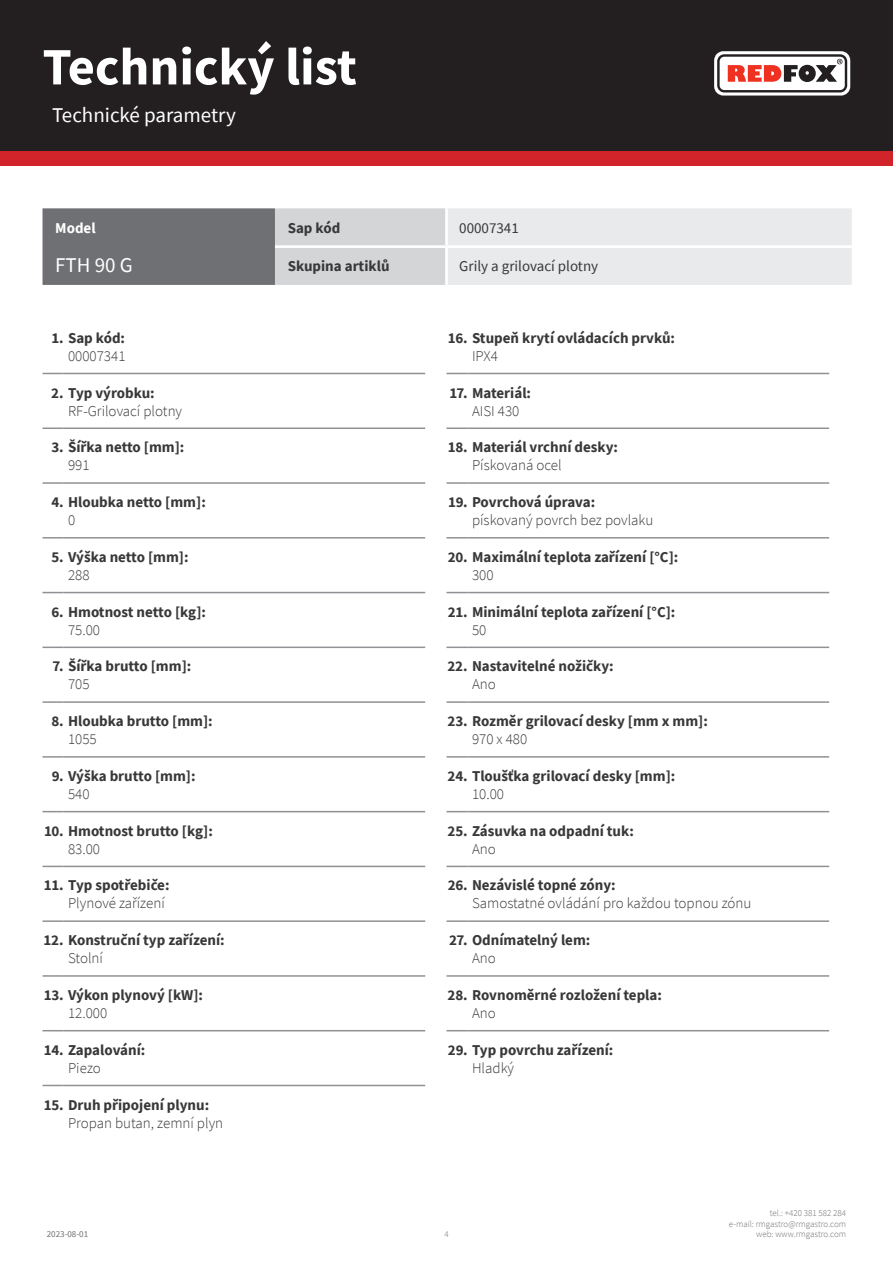
<style>
.page{position:relative;width:893px;height:1263px;background:#fff}
.page>*{position:absolute;margin:0;border:0;box-sizing:border-box;transform-origin:0 0}
.t1{font:700 52.5px "Source Sans Pro";color:#fff}
.kapitola{font:21px "Source Sans Pro";color:#fff}
.tabulka_-_headline{font:21px "Source Sans Pro";color:#fff}
.WebTechnicalNr{font:700 15px "Source Sans Pro";color:#383839}
.WebTechnicalValue{font:300 15px "Source Sans Pro";color:#383839}
.tabulka_-_text{font:15px "Source Sans Pro";color:#383839}
.tabulka_-_text-2{font:700 15px "Source Sans Pro";color:#383839}
.tabulka_-_text-3{font:700 15px "Source Sans Pro";color:#fff}
.t2{font:300 9px/10.8px "Source Sans Pro";color:#6f7073;text-align:right}
.t3{font:9px "Source Sans Pro";color:#6f7073}
</style>
<div class="page">
<div style="left:0;top:0;width:893px;height:166px;background:#d1232a"></div>
<div style="left:0;top:0;width:893px;height:151px;background:#231f20"></div>
<svg style="left:714px;top:51px;width:136px;height:45px"></svg>
<hr style="left:64px;top:373px;width:361px;height:1px;background:#8f9194">
<hr style="left:468px;top:373px;width:361px;height:1px;background:#8f9194">
<hr style="left:64px;top:427px;width:361px;height:2px;background:#8f9194">
<hr style="left:64px;top:482px;width:361px;height:2px;background:#8f9194">
<hr style="left:64px;top:537px;width:361px;height:1px;background:#8f9194">
<hr style="left:64px;top:592px;width:361px;height:1px;background:#8f9194">
<hr style="left:64px;top:647px;width:361px;height:1px;background:#8f9194">
<hr style="left:64px;top:701px;width:361px;height:2px;background:#8f9194">
<hr style="left:64px;top:756px;width:361px;height:2px;background:#8f9194">
<hr style="left:64px;top:811px;width:361px;height:1px;background:#8f9194">
<hr style="left:64px;top:866px;width:361px;height:1px;background:#8f9194">
<hr style="left:64px;top:920px;width:361px;height:2px;background:#8f9194">
<hr style="left:64px;top:975px;width:361px;height:2px;background:#8f9194">
<hr style="left:64px;top:1030px;width:361px;height:1px;background:#8f9194">
<hr style="left:64px;top:1085px;width:361px;height:1px;background:#8f9194">
<hr style="left:468px;top:427px;width:361px;height:2px;background:#8f9194">
<hr style="left:468px;top:482px;width:361px;height:2px;background:#8f9194">
<hr style="left:468px;top:537px;width:361px;height:1px;background:#8f9194">
<hr style="left:468px;top:592px;width:361px;height:1px;background:#8f9194">
<hr style="left:468px;top:647px;width:361px;height:1px;background:#8f9194">
<hr style="left:468px;top:701px;width:361px;height:2px;background:#8f9194">
<hr style="left:468px;top:756px;width:361px;height:2px;background:#8f9194">
<hr style="left:468px;top:811px;width:361px;height:1px;background:#8f9194">
<hr style="left:468px;top:866px;width:361px;height:1px;background:#8f9194">
<hr style="left:468px;top:920px;width:361px;height:2px;background:#8f9194">
<hr style="left:468px;top:975px;width:361px;height:2px;background:#8f9194">
<hr style="left:468px;top:1030px;width:361px;height:1px;background:#8f9194">
<hr style="left:446px;top:427px;width:22px;height:2px;background:#8f9194">
<hr style="left:446px;top:482px;width:22px;height:2px;background:#8f9194">
<svg style="left:446px;top:537px;width:22px;height:1px"></svg>
<svg style="left:446px;top:592px;width:22px;height:1px"></svg>
<svg style="left:446px;top:647px;width:22px;height:1px"></svg>
<hr style="left:446px;top:701px;width:22px;height:2px;background:#8f9194">
<hr style="left:446px;top:756px;width:22px;height:2px;background:#8f9194">
<svg style="left:446px;top:811px;width:22px;height:1px"></svg>
<svg style="left:446px;top:866px;width:22px;height:1px"></svg>
<hr style="left:446px;top:920px;width:22px;height:2px;background:#8f9194">
<hr style="left:446px;top:975px;width:22px;height:2px;background:#8f9194">
<svg style="left:446px;top:1030px;width:22px;height:1px"></svg>
<svg style="left:43px;top:373px;width:21px;height:1px"></svg>
<svg style="left:446px;top:373px;width:22px;height:1px"></svg>
<hr style="left:43px;top:427px;width:21px;height:2px;background:#8f9194">
<hr style="left:43px;top:482px;width:21px;height:2px;background:#8f9194">
<svg style="left:43px;top:537px;width:21px;height:1px"></svg>
<svg style="left:43px;top:592px;width:21px;height:1px"></svg>
<svg style="left:43px;top:647px;width:21px;height:1px"></svg>
<hr style="left:43px;top:701px;width:21px;height:2px;background:#8f9194">
<hr style="left:43px;top:756px;width:21px;height:2px;background:#8f9194">
<svg style="left:43px;top:811px;width:21px;height:1px"></svg>
<svg style="left:43px;top:866px;width:21px;height:1px"></svg>
<hr style="left:43px;top:920px;width:21px;height:2px;background:#8f9194">
<hr style="left:43px;top:975px;width:21px;height:2px;background:#8f9194">
<svg style="left:43px;top:1030px;width:21px;height:1px"></svg>
<svg style="left:43px;top:1085px;width:21px;height:1px"></svg>
<svg style="left:43px;top:208px;width:809px;height:77px;background:#c0c1c3"></svg>
<hr style="left:445px;top:208px;width:3px;height:37px;background:#fff">
<hr style="left:275px;top:245px;width:171px;height:3px;background:#fff">
<hr style="left:446px;top:245px;width:406px;height:3px;background:#fff">
<hr style="left:445px;top:248px;width:3px;height:37px;background:#fff">
<h1 class="t1" style="left:43px;top:31px;width:316px">Technický list</h1>
<p class="kapitola" style="left:52px;top:101px;width:185px">Technické parametry</p>
<p class="tabulka_-_text-3" style="left:55px;top:218px;width:42px">Model</p>
<p class="tabulka_-_text-2" style="left:288px;top:218px;width:54px">Sap kód</p>
<p class="tabulka_-_text" style="left:459px;top:219px;width:61px">00007341</p>
<p class="tabulka_-_headline" style="left:55px;top:251px;width:79px">FTH 90 G</p>
<p class="tabulka_-_text-2" style="left:288px;top:256px;width:103px">Skupina artiklů</p>
<p class="tabulka_-_text" style="left:459px;top:257px;width:140px">Grily a grilovací plotny</p>
<p class="WebTechnicalNr" style="left:51px;top:328px;width:75px">1. Sap kód:</p>
<p class="WebTechnicalValue" style="left:68px;top:347px;width:59px">00007341</p>
<p class="WebTechnicalNr" style="left:448px;top:328px;width:229px">16. Stupeň krytí ovládacích prvků:</p>
<p class="WebTechnicalValue" style="left:472px;top:347px;width:27px">IPX4</p>
<p class="WebTechnicalNr" style="left:51px;top:382px;width:105px">2. Typ výrobku:</p>
<p class="WebTechnicalValue" style="left:68px;top:401px;width:116px">RF-Grilovací plotny</p>
<p class="WebTechnicalNr" style="left:450px;top:382px;width:83px">17. Materiál:</p>
<p class="WebTechnicalValue" style="left:472px;top:401px;width:49px">AISI 430</p>
<p class="WebTechnicalNr" style="left:52px;top:437px;width:134px">3. Šířka netto [mm]:</p>
<p class="WebTechnicalValue" style="left:68px;top:456px;width:23px">991</p>
<p class="WebTechnicalNr" style="left:448px;top:437px;width:172px">18. Materiál vrchní desky:</p>
<p class="WebTechnicalValue" style="left:472px;top:456px;width:91px">Pískovaná ocel</p>
<p class="WebTechnicalNr" style="left:51px;top:492px;width:156px">4. Hloubka netto [mm]:</p>
<p class="WebTechnicalValue" style="left:68px;top:511px;width:9px">0</p>
<p class="WebTechnicalNr" style="left:448px;top:492px;width:149px">19. Povrchová úprava:</p>
<p class="WebTechnicalValue" style="left:472px;top:511px;width:183px">pískovaný povrch bez povlaku</p>
<p class="WebTechnicalNr" style="left:52px;top:547px;width:139px">5. Výška netto [mm]:</p>
<p class="WebTechnicalValue" style="left:68px;top:566px;width:23px">288</p>
<p class="WebTechnicalNr" style="left:448px;top:547px;width:232px">20. Maximální teplota zařízení [°C]:</p>
<p class="WebTechnicalValue" style="left:472px;top:566px;width:23px">300</p>
<p class="WebTechnicalNr" style="left:51px;top:601px;width:156px">6. Hmotnost netto [kg]:</p>
<p class="WebTechnicalValue" style="left:68px;top:620px;width:34px">75.00</p>
<p class="WebTechnicalNr" style="left:448px;top:601px;width:229px">21. Minimální teplota zařízení [°C]:</p>
<p class="WebTechnicalValue" style="left:472px;top:620px;width:16px">50</p>
<p class="WebTechnicalNr" style="left:53px;top:656px;width:140px">7. Šířka brutto [mm]:</p>
<p class="WebTechnicalValue" style="left:68px;top:675px;width:23px">705</p>
<p class="WebTechnicalNr" style="left:447px;top:656px;width:168px">22. Nastavitelné nožičky:</p>
<p class="WebTechnicalValue" style="left:472px;top:675px;width:25px">Ano</p>
<p class="WebTechnicalNr" style="left:51px;top:711px;width:163px">8. Hloubka brutto [mm]:</p>
<p class="WebTechnicalValue" style="left:68px;top:730px;width:30px">1055</p>
<p class="WebTechnicalNr" style="left:448px;top:711px;width:262px">23. Rozměr grilovací desky [mm x mm]:</p>
<p class="WebTechnicalValue" style="left:472px;top:730px;width:57px">970 x 480</p>
<p class="WebTechnicalNr" style="left:52px;top:766px;width:145px">9. Výška brutto [mm]:</p>
<p class="WebTechnicalValue" style="left:68px;top:785px;width:23px">540</p>
<p class="WebTechnicalNr" style="left:448px;top:766px;width:229px">24. Tloušťka grilovací desky [mm]:</p>
<p class="WebTechnicalValue" style="left:472px;top:785px;width:34px">10.00</p>
<p class="WebTechnicalNr" style="left:44px;top:820px;width:170px">10. Hmotnost brutto [kg]:</p>
<p class="WebTechnicalValue" style="left:68px;top:839px;width:34px">83.00</p>
<p class="WebTechnicalNr" style="left:448px;top:820px;width:188px">25. Zásuvka na odpadní tuk:</p>
<p class="WebTechnicalValue" style="left:472px;top:839px;width:25px">Ano</p>
<p class="WebTechnicalNr" style="left:44px;top:875px;width:127px">11. Typ spotřebiče:</p>
<p class="WebTechnicalValue" style="left:68px;top:894px;width:98px">Plynové zařízení</p>
<p class="WebTechnicalNr" style="left:448px;top:875px;width:169px">26. Nezávislé topné zóny:</p>
<p class="WebTechnicalValue" style="left:472px;top:894px;width:281px">Samostatné ovládání pro každou topnou zónu</p>
<p class="WebTechnicalNr" style="left:44px;top:930px;width:183px">12. Konstruční typ zařízení:</p>
<p class="WebTechnicalValue" style="left:68px;top:949px;width:37px">Stolní</p>
<p class="WebTechnicalNr" style="left:449px;top:930px;width:143px">27. Odnímatelný lem:</p>
<p class="WebTechnicalValue" style="left:472px;top:949px;width:25px">Ano</p>
<p class="WebTechnicalNr" style="left:44px;top:985px;width:161px">13. Výkon plynový [kW]:</p>
<p class="WebTechnicalValue" style="left:68px;top:1004px;width:41px">12.000</p>
<p class="WebTechnicalNr" style="left:448px;top:985px;width:216px">28. Rovnoměrné rozložení tepla:</p>
<p class="WebTechnicalValue" style="left:472px;top:1004px;width:25px">Ano</p>
<p class="WebTechnicalNr" style="left:44px;top:1039px;width:103px">14. Zapalování:</p>
<p class="WebTechnicalValue" style="left:68px;top:1058px;width:34px">Piezo</p>
<p class="WebTechnicalNr" style="left:448px;top:1039px;width:167px">29. Typ povrchu zařízení:</p>
<p class="WebTechnicalValue" style="left:472px;top:1058px;width:44px">Hladký</p>
<p class="WebTechnicalNr" style="left:44px;top:1094px;width:167px">15. Druh připojení plynu:</p>
<p class="WebTechnicalValue" style="left:68px;top:1113px;width:157px">Propan butan, zemní plyn</p>
<p class="t3" style="left:47px;top:1229px;width:43px">2023-08-01</p>
<p class="t2" style="left:444px;top:1229px;width:6px">4</p>
<p class="t2" style="left:729px;top:1207px;width:119px">tel.: +420 381 582 284<br>e-mail: rmgastro@rmgastro.com web: www.rmgastro.com</p>
</div>
